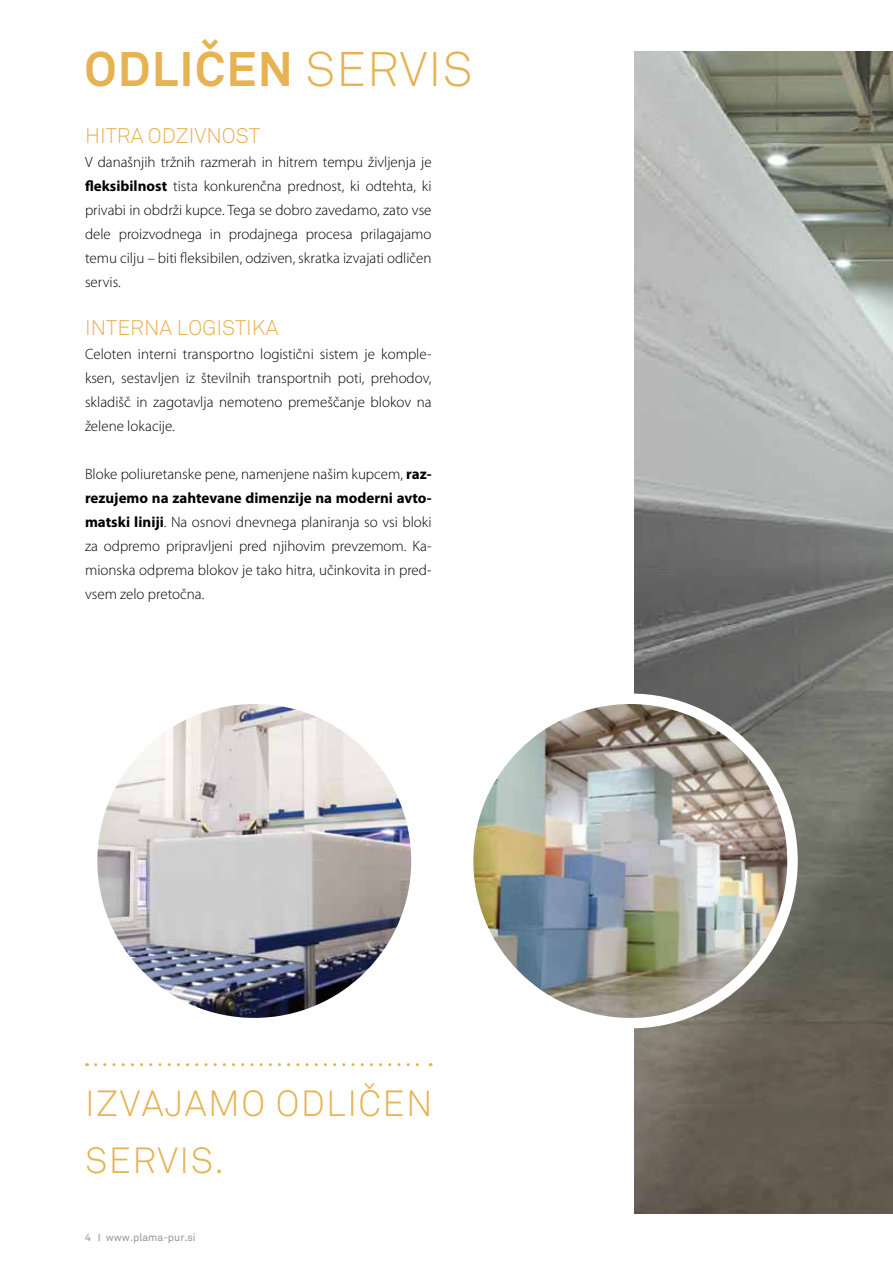
<style>
.page{position:relative;width:893px;height:1263px;background:#fff}
.page>*{position:absolute;margin:0;border:0;box-sizing:border-box;transform-origin:0 0}
.t1{font:700 48px "Akkurat CE";color:#e6b252}
.t2{font:300 36px "Akkurat CE";color:#e6b252}
.t3{font:300 21px "Akkurat CE";color:#e6b252}
.t4{font:300 15px/24px "Myriad Pro";color:#000;text-align:justify}
.t5{font:10.5px "Akkurat CE";color:#939598}
.s1{font-weight:300}
.s2{font-weight:700}
</style>
<div class="page">
<img style="left:635px;top:51px;width:258px;height:1162px">
<img style="left:468px;top:699px;width:324px;height:324px;border-radius:162px">
<div style="left:463px;top:693px;width:335px;height:335px;border:10px solid #fff;border-radius:50%"></div>
<img style="left:92px;top:699px;width:324px;height:324px;border-radius:162px">
<div style="left:87px;top:693px;width:335px;height:335px;border:10px solid #fff;border-radius:50%"></div>
<svg style="left:96px;top:1063px;width:335px;height:3px"></svg>
<h1 class="t1" style="left:84px;top:39px;width:390px">ODLIČEN <span class="s1">SERVIS</span></h1>
<h3 class="t3" style="left:85px;top:124px;width:176px">HITRA ODZIVNOST</h3>
<p class="t4" style="left:85px;top:151px;width:348px">V današnjih tržnih razmerah in hitrem tempu življenja je <span class="s2">fleksibilnost</span> tista konkurenčna prednost, ki odtehta, ki privabi in obdrži kupce. Tega se dobro zavedamo, zato vse dele proizvodnega in prodajnega procesa prilagajamo temu cilju – biti fleksibilen, odziven, skratka izvajati odličen servis.</p>
<h3 class="t3" style="left:85px;top:316px;width:104px">INTERNA LOGIS</h3>
<h3 class="t3" style="left:235px;top:316px;width:23px">TIKA</h3>
<p class="t4" style="left:85px;top:343px;width:348px">Celoten interni transportno logistični sistem je komple&shy;ksen, sestavljen iz številnih transportnih poti, prehodov, skladišč in zagotavlja nemoteno premeščanje blokov na želene lokacije.</p>
<p class="t4" style="left:85px;top:463px;width:348px">Bloke poliuretanske pene, namenjene našim kupcem, <span class="s2">raz&shy;rezujemo na zahtevane dimenzije na moderni avto&shy;matski liniji</span>. Na osnovi dnevnega planiranja so vsi bloki za odpremo pripravljeni pred njihovim prevzemom. Ka&shy;mionska odprema blokov je tako hitra, učinkovita in pred&shy;vsem zelo pretočna.</p>
<h2 class="t2" style="left:85px;top:1082px;width:60px">IZVAJAMO</h2>
<h2 class="t2" style="left:276px;top:1082px;width:20px">ODLI</h2>
<h2 class="t2" style="left:358px;top:1082px;width:76px">ČEN</h2>
<h2 class="t2" style="left:85px;top:1139px;width:22px">SERVIS</h2>
<h2 class="t2" style="left:215px;top:1139px;width:11px">.</h2>
<p class="t5" style="left:85px;top:1231px;width:7px">4</p>
<p class="t5" style="left:106px;top:1231px;width:91px">www.plama-pur.si</p>
</div>
